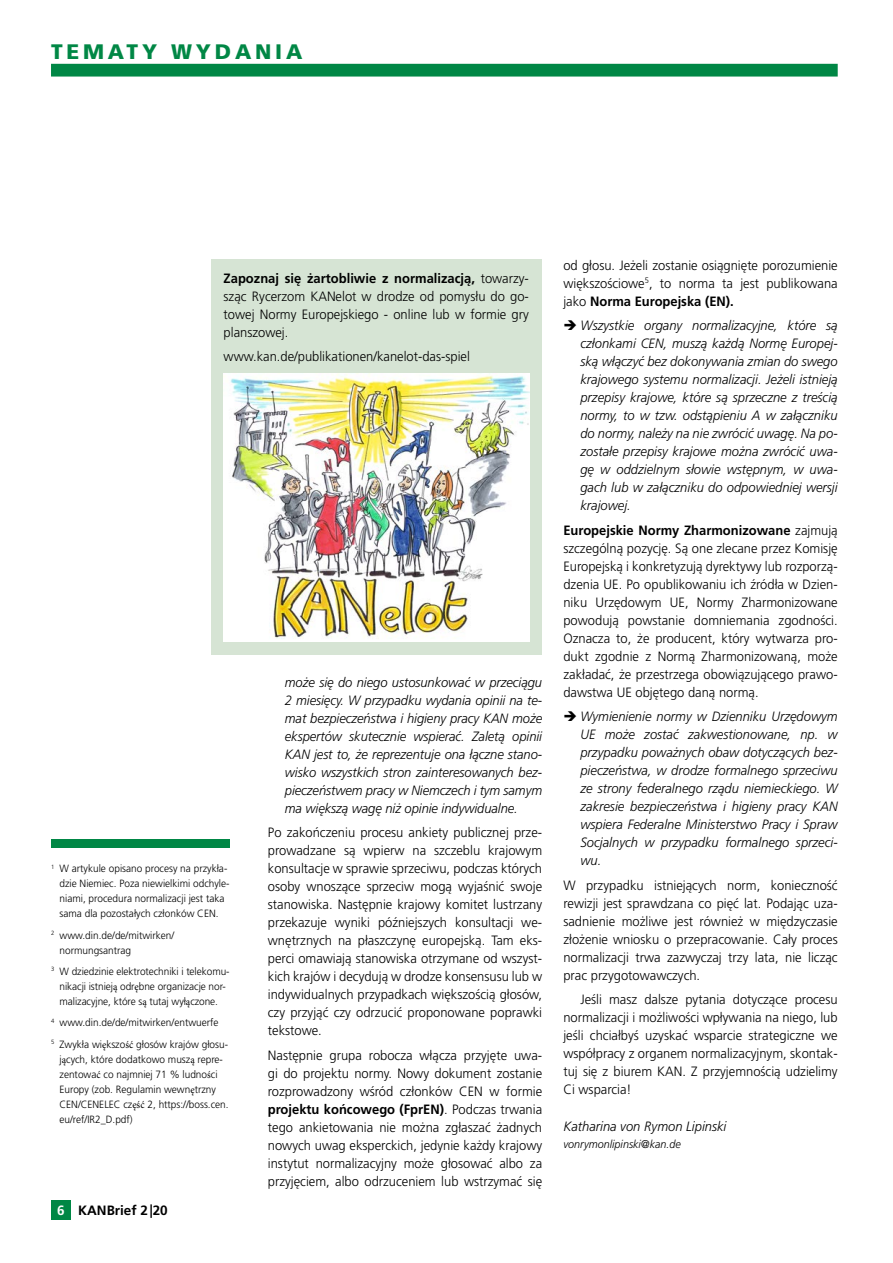
<style>
.page{position:relative;width:893px;height:1263px;background:#fff}
.page>*{position:absolute;margin:0;border:0;box-sizing:border-box;transform-origin:0 0}
.t1{font:900 21px "Frutiger";letter-spacing:.18em;color:#008745}
.t2{font:300 13.5px/18px "Frutiger CE";color:#000;text-align:justify;scale:.96 1}
.t3{font:italic 300 13.5px/18px "Frutiger CE";color:#000;text-align:justify;scale:.96 1}
.t4{font:italic 300 13.5px "Frutiger LT Std";color:#000;scale:.96 1}
.t5{font:700 13.5px "Frutiger CE";color:#000}
.t6{font:700 13.5px "Frutiger CE";color:#fff}
.t7{font:italic 300 11.25px "Frutiger LT Std";color:#000;scale:.96 1}
.t8{font:300 10.5px/15px "Frutiger LT Std";color:#000;scale:.96 1}
.s1{font-weight:700}
.s2{font-family:"Minion Pro";font-weight:400}
</style>
<div class="page">
<div style="left:51px;top:840px;width:179px;height:8px;background:#008745"></div>
<div style="left:211px;top:259px;width:331px;height:396px;background:#d6e4d4"></div>
<img style="left:224px;top:374px;width:306px;height:267px">
<div style="left:51px;top:64px;width:787px;height:13px;background:#008745"></div>
<div style="left:51px;top:1199px;width:20px;height:20px;background:#008745"></div>
<h1 class="t1" style="left:51px;top:39px;width:253px">TEMATY WYDANIA</h1>
<p class="t2" style="left:224px;top:269px;width:320px"><span class="s1">Zapoznaj się żartobliwie z normalizacją,</span> towarzy&shy;sząc Rycerzom KANelot w drodze od pomysłu do go&shy;towej Normy Europejskiego - online lub w formie gry planszowej.</p>
<p class="t2" style="left:224px;top:347px;width:258px">www.kan.de/publikationen/kanelot-das-spiel</p>
<p class="t8" style="left:60px;top:861px;width:179px;text-indent:-9px"><sup>1</sup> W artykule opisano procesy na przykła&shy;dzie Niemiec. Poza niewielkimi odchyle&shy;niami, procedura normalizacji jest taka sama dla pozostałych członków CEN.</p>
<p class="t8" style="left:60px;top:927px;width:121px;text-indent:-9px"><sup>2</sup> www.din.de/de/mitwirken/ normungsantrag</p>
<p class="t8" style="left:51px;top:964px;width:188px;text-align:center"><sup>3</sup> W dziedzinie elektrotechniki i telekomu&shy;nikacji istniej<span class="s2">ą</span> odr<span class="s2">ę</span>bne organizacje nor&shy;malizacyjne, które s<span class="s2">ą</span> tutaj wył<span class="s2">ą</span>czone.</p>
<p class="t8" style="left:51px;top:1012px;width:186px;line-height:21.5px"><sup>4</sup> www.din.de/de/mitwirken/entwuerfe<br><sup>5</sup> Zwykła wi<span class="s2">ę</span>kszo<span class="s2">ść</span> głosów krajów głosu-</p>
<p class="t8" style="left:60px;top:1052px;width:178px">j<span class="s2">ą</span>cych, które dodatkowo musz<span class="s2">ą</span> repre&shy;zentowa<span class="s2">ć</span> co najmniej 71 % ludno<span class="s2">ś</span>ci Europy (zob. Regulamin wewn<span class="s2">ę</span>trzny CEN/CENELEC cz<span class="s2">ęść</span> 2, https://boss.cen. eu/ref/IR2_D.pdf)</p>
<p class="t6" style="left:57px;top:1202px;width:9px">6</p>
<p class="t5" style="left:78px;top:1202px;width:91px">KANBrief 2|20</p>
<p class="t3" style="left:285px;top:673px;width:269px">może się do niego ustosunkować w przeciągu 2 miesięcy. W przypadku wydania opinii na te&shy;mat bezpieczeństwa i higieny pracy KAN może ekspertów skutecznie wspierać. Zaletą opinii KAN jest to, że reprezentuje ona łączne stano&shy;wisko wszystkich stron zainteresowanych bez&shy;pieczeństwem pracy w Niemczech i tym samym ma większą wagę niż opinie indywidualne.</p>
<p class="t2" style="left:268px;top:823px;width:287px">Po zakończeniu procesu ankiety publicznej prze&shy;prowadzane są wpierw na szczeblu krajowym konsultacje w sprawie sprzeciwu, podczas których osoby wnoszące sprzeciw mogą wyjaśnić swoje stanowiska. Następnie krajowy komitet lustrzany przekazuje wyniki późniejszych konsultacji we&shy;wnętrznych na płaszczynę europejską. Tam eks&shy;perci omawiają stanowiska otrzymane od wszyst&shy;kich krajów i decydują w drodze konsensusu lub w indywidualnych przypadkach większością głosów, czy przyjąć czy odrzucić proponowane poprawki tekstowe.</p>
<p class="t2" style="left:268px;top:1046px;width:287px">Następnie grupa robocza włącza przyjęte uwa&shy;gi do projektu normy. Nowy dokument zostanie rozprowadzony wśród członków CEN w formie <span class="s1">projektu końcowego (FprEN)</span>. Podczas trwania tego ankietowania nie można zgłaszać żadnych nowych uwag eksperckich, jedynie każdy krajowy instytut normalizacyjny może głosować albo za przyjęciem, albo odrzuceniem lub wstrzymać się</p>
<p class="t2" style="left:563px;top:256px;width:287px">od głosu. Jeżeli zostanie osiągnięte porozumienie większościowe<sup>5</sup>, to norma ta jest publikowana jako <span class="s1">Norma Europejska (EN).</span></p>
<p class="t3" style="left:580px;top:316px;width:269px;text-indent:-17px">➔ Wszystkie organy normalizacyjne, które są członkami CEN, muszą każdą Normę Europej&shy;ską włączyć bez dokonywania zmian do swego krajowego systemu normalizacji. Jeżeli istnieją przepisy krajowe, które są sprzeczne z treścią normy, to w tzw. odstąpieniu A w załączniku do normy, należy na nie zwrócić uwagę. Na po&shy;zostałe przepisy krajowe można zwrócić uwa&shy;gę w oddzielnym słowie wstępnym, w uwa&shy;gach lub w załączniku do odpowiedniej wersji krajowej.</p>
<p class="t2" style="left:563px;top:521px;width:287px"><span class="s1">Europejskie Normy Zharmonizowane</span> zajmują szczególną pozycję. Są one zlecane przez Komisję Europejską i konkretyzują dyrektywy lub rozporzą&shy;dzenia UE. Po opublikowaniu ich źródła w Dzien&shy;niku Urzędowym UE, Normy Zharmonizowane powodują powstanie domniemania zgodności.<br>Oznacza to, że producent, który wytwarza pro&shy;dukt zgodnie z Normą Zharmonizowaną, może zakładać, że przestrzega obowiązującego prawo&shy;dawstwa UE objętego daną normą.</p>
<p class="t3" style="left:580px;top:707px;width:269px;text-indent:-17px">➔ Wymienienie normy w Dzienniku Urzędowym UE może zostać zakwestionowane, np. w przypadku poważnych obaw dotyczących bez&shy;pieczeństwa, w drodze formalnego sprzeciwu ze strony federalnego rządu niemieckiego. W zakresie bezpieczeństwa i higieny pracy KAN wspiera Federalne Ministerstwo Pracy i Spraw Socjalnych w przypadku formalnego sprzeci&shy;wu.</p>
<p class="t2" style="left:563px;top:876px;width:287px">W przypadku istniejących norm, konieczność rewizji jest sprawdzana co pięć lat. Podając uza&shy;sadnienie możliwe jest również w międzyczasie złożenie wniosku o przepracowanie. Cały proces normalizacji trwa zazwyczaj trzy lata, nie licząc prac przygotowawczych.</p>
<p class="t2" style="left:563px;top:990px;width:287px;text-indent:17px">Jeśli masz dalsze pytania dotyczące procesu normalizacji i możliwości wpływania na niego, lub jeśli chciałbyś uzyskać wsparcie strategiczne we współpracy z organem normalizacyjnym, skontak&shy;tuj się z biurem KAN. Z przyjemnością udzielimy Ci wsparcia!</p>
<p class="t4" style="left:563px;top:1118px;width:171px">Katharina von Rymon Lipinski</p>
<p class="t7" style="left:563px;top:1138px;width:124px">vonrymonlipinski@kan.de</p>
</div>
